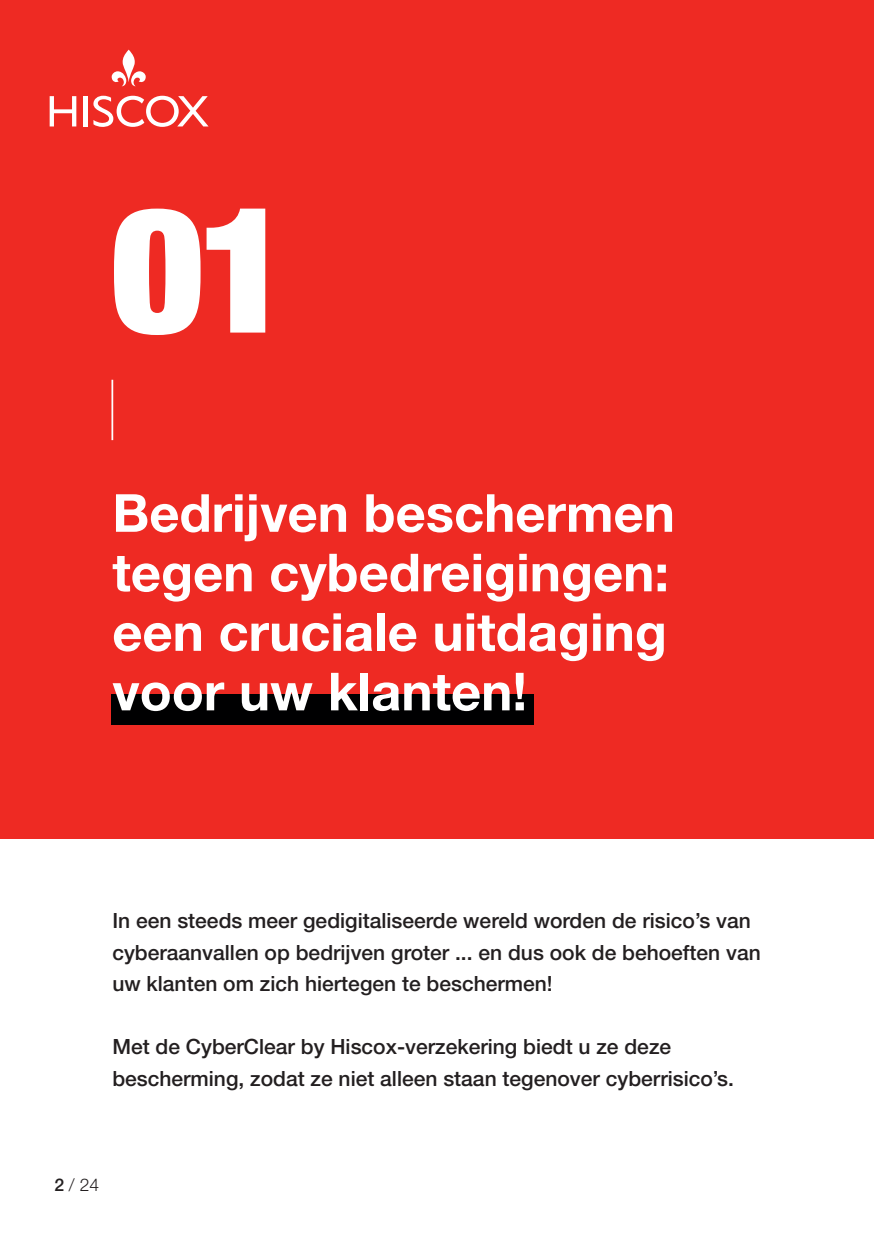
<style>
.page{position:relative;width:874px;height:1241px;background:#fff}
.page>*{position:absolute;margin:0;border:0;box-sizing:border-box;transform-origin:0 0}
.t1{font:900 condensed 175px "Helvetica Neue LT Std";color:#fff}
.t2{font:700 52.5px/59.5px "Helvetica Neue LT Std";color:#fff}
.t3{font:500 21px/31.5px "Helvetica Neue LT Std";color:#231f20}
.t4{font:300 17.5px "Helvetica Neue LT Std";color:#231f20}
.s1{font-weight:500}
</style>
<div class="page">
<div style="left:0;top:0;width:873px;height:838px;background:#ee2a23"></div>
<div style="left:112px;top:694px;width:421px;height:30px;background:#000001"></div>
<hr style="left:111px;top:379px;width:2px;height:61px;background:#fff">
<svg style="left:112px;top:50px;width:34px;height:36px"></svg>
<hr style="left:83px;top:96px;width:4px;height:30px;background:#fff">
<svg style="left:50px;top:96px;width:26px;height:30px"></svg>
<svg style="left:93px;top:96px;width:115px;height:31px"></svg>
<hr style="left:873px;top:889px;width:1px;height:165px;background:#ee2a23">
<h1 class="t1" style="left:112px;top:158px;width:179px">01</h1>
<h2 class="t2" style="left:112px;top:482px;width:563px">Bedrijven beschermen tegen cybedreigingen: een cruciale uitdaging voor uw klanten!</h2>
<p class="t3" style="left:112px;top:904px;width:649px">In een steeds meer gedigitaliseerde wereld worden de risico’s van cyberaanvallen op bedrijven groter ... en dus ook de behoeften van uw klanten om zich hiertegen te beschermen!</p>
<p class="t3" style="left:112px;top:1030px;width:622px">Met de CyberClear by Hiscox-verzekering biedt u ze deze bescherming, zodat ze niet alleen staan tegenover cyberrisico’s.</p>
<p class="t4" style="left:54px;top:1173px;width:46px"><span class="s1">2</span> / 24</p>
</div>
